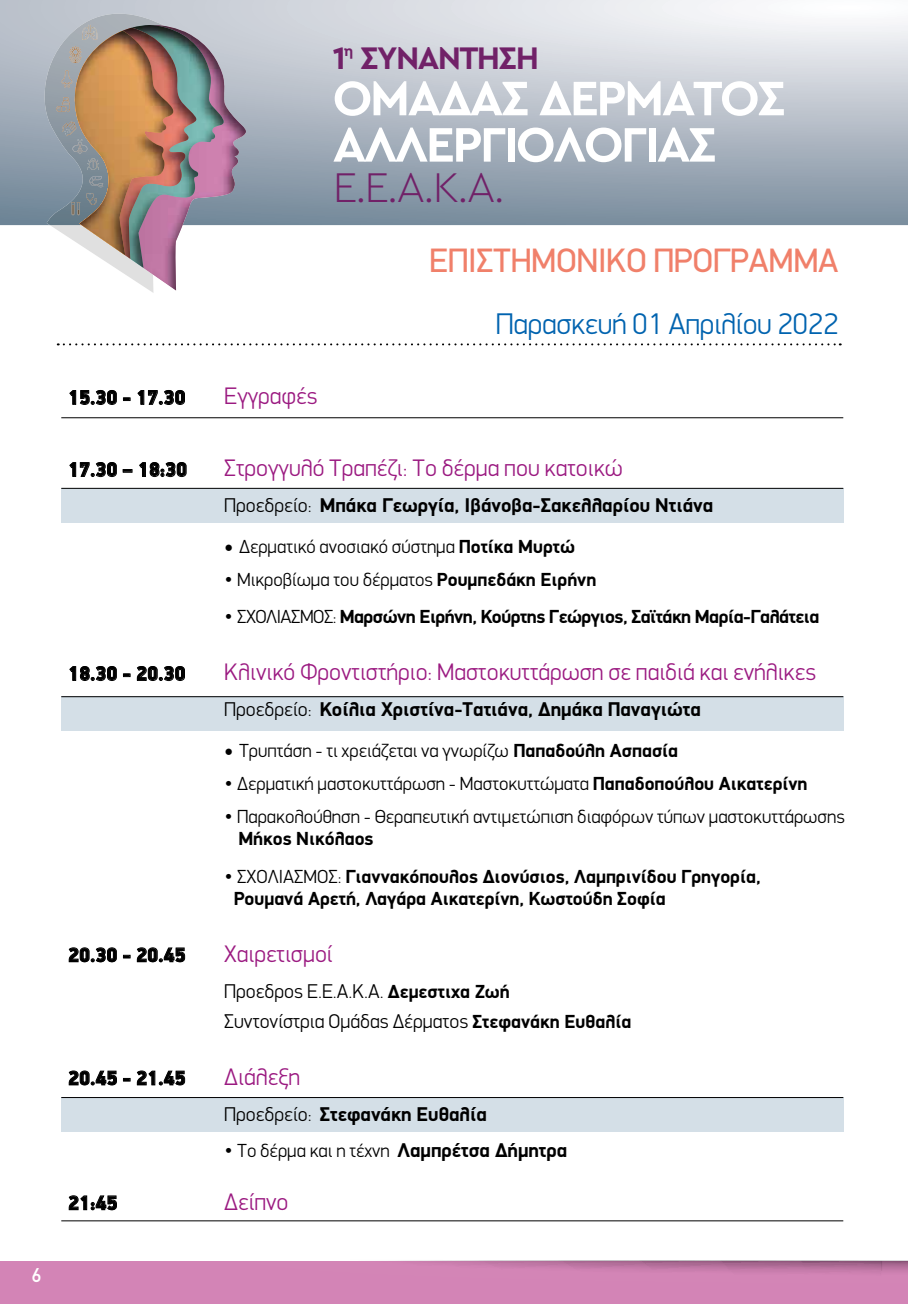
<style>
.page{position:relative;width:908px;height:1304px;background:#fff}
.page>*{position:absolute;margin:0;border:0;box-sizing:border-box;transform-origin:0 0}
.t1{font:700 50.8px/46.4px "Cera GR";letter-spacing:-.05em;color:#fff}
.t2{font:300 43.4px "Cera GR";color:#712168}
.t3{font:34px "PF Din Display";letter-spacing:-.01em;color:#f0806a}
.t4{font:700 32.6px "Cera GR";letter-spacing:-.05em;color:#712168}
.t5{font:300 30px "PF Din Display";letter-spacing:-.01em;color:#0063af}
.t6{font:300 24px "PF Din Display";color:#9b1a81}
.t7{font:700 20px "PF Din Display";color:#000}
.t8{font:300 20px/30px "PF Din Display";color:#000}
.t9{font:900 20px "PF Din Display";color:#000}
.t10{font:500 20px "PF Din Text";color:#fff}
.t11{font:300 19px "PF Din Display";color:#000}
.t12{font:700 19px/22px "PF Din Display";color:#000}
.t13{font:700 19px "PF Din Display";letter-spacing:-.025em;color:#000}
.s1{font-weight:300}
.s2{font-family:"Minion Pro";font-weight:400;font-size:24px}
.s3{font-weight:700}
.s4{font-weight:700;font-size:19px}
.s5{font-weight:700;font-size:20px}
</style>
<div class="page">
<div style="left:0;top:1261px;width:907px;height:43px;background:#d384b6"></div>
<svg style="left:0;top:0;width:907px;height:225px;background:#b5bec8"></svg>
<svg style="left:38px;top:14px;width:209px;height:279px"></svg>
<img style="left:138px;top:25px;width:95px;height:266px">
<img style="left:129px;top:25px;width:94px;height:243px">
<img style="left:119px;top:28px;width:77px;height:231px">
<img style="left:75px;top:36px;width:89px;height:219px">
<img style="left:82px;top:25px;width:15px;height:15px">
<img style="left:65px;top:129px;width:28px;height:35px">
<div style="left:61px;top:488px;width:781px;height:34px;background:#d4dfe7"></div>
<svg style="left:58px;top:343px;width:782px;height:2px"></svg>
<hr style="left:61px;top:417px;width:781px;height:1px;background:#000">
<hr style="left:61px;top:1220px;width:781px;height:1px;background:#000">
<hr style="left:61px;top:488px;width:781px;height:1px;background:#000">
<div style="left:61px;top:697px;width:781px;height:34px;background:#d4dfe7"></div>
<hr style="left:61px;top:696px;width:781px;height:1px;background:#000">
<div style="left:61px;top:1098px;width:781px;height:34px;background:#d4dfe7"></div>
<hr style="left:61px;top:1097px;width:781px;height:1px;background:#000">
<svg style="left:69px;top:390px;width:48px;height:15px"></svg>
<svg style="left:123px;top:398px;width:7px;height:3px"></svg>
<svg style="left:137px;top:390px;width:48px;height:15px"></svg>
<svg style="left:69px;top:462px;width:48px;height:16px"></svg>
<svg style="left:123px;top:470px;width:9px;height:2px"></svg>
<svg style="left:139px;top:462px;width:48px;height:16px"></svg>
<svg style="left:69px;top:666px;width:48px;height:16px"></svg>
<svg style="left:123px;top:674px;width:7px;height:3px"></svg>
<svg style="left:136px;top:666px;width:49px;height:16px"></svg>
<svg style="left:68px;top:947px;width:49px;height:16px"></svg>
<svg style="left:123px;top:955px;width:7px;height:3px"></svg>
<svg style="left:136px;top:947px;width:49px;height:16px"></svg>
<svg style="left:68px;top:1070px;width:49px;height:16px"></svg>
<svg style="left:123px;top:1078px;width:7px;height:3px"></svg>
<svg style="left:136px;top:1070px;width:49px;height:16px"></svg>
<svg style="left:68px;top:1195px;width:49px;height:16px"></svg>
<p class="t10" style="left:32px;top:1264px;width:11px">6</p>
<h3 class="t4" style="left:332px;top:39px;width:208px">1<sup>η</sup> ΣΥΝΑΝΤΗΣΗ</h3>
<h1 class="t1" style="left:332px;top:75px;width:454px">ΟΜΑΔΑΣ ΔΕΡΜΑΤΟΣ<br>AΛΛΕΡΓΙΟΛΟΓΙΑΣ</h1>
<h2 class="t2" style="left:332px;top:163px;width:174px">Ε.Ε.Α.Κ.Α.</h2>
<h3 class="t3" style="left:429px;top:240px;width:410px">ΕΠΙΣΤΗΜΟΝΙΚΟ ΠΡΟΓΡΑΜΜΑ</h3>
<p class="t9" style="left:68px;top:385px;width:119px">15.30 - 17.30</p>
<p class="t6" style="left:224px;top:382px;width:95px">Εγγραφές</p>
<h3 class="t5" style="left:495px;top:306px;width:344px">Παρασκευή 01 Απριλίου 2022</h3>
<p class="t9" style="left:68px;top:457px;width:120px">17.30 – 18:30</p>
<p class="t6" style="left:224px;top:454px;width:400px">Στρογγυλό Τραπέζι: Το δέρμα που κατοικώ</p>
<p class="t7" style="left:224px;top:493px;width:490px"><span class="s1">Προεδρείο:</span> Μπάκα Γεωργία, Ιβάνοβα-Σακελλαρίου Ντιάνα</p>
<p class="t11" style="left:224px;top:535px;width:352px"><span class="s2">•</span> Δερματικό ανοσιακό σύστημα <span class="s3">Ποτίκα Μυρτώ</span></p>
<p class="t11" style="left:224px;top:568px;width:373px">• Μικροβίωμα του δέρματος <span class="s3">Ρουμπεδάκη Ειρήνη</span></p>
<p class="t13" style="left:224px;top:605px;width:596px"><span class="s1">• ΣΧΟΛΙΑΣΜΌΣ:</span> Μαρσώνη Ειρήνη, Κούρτης Γεώργιος, Σαϊτάκη Μαρία-Γαλάτεια</p>
<p class="t9" style="left:68px;top:661px;width:119px">18.30 - 20.30</p>
<p class="t6" style="left:224px;top:658px;width:593px">Κλινικό Φροντιστήριο: Μαστοκυττάρωση σε παιδιά και ενήλικες</p>
<p class="t7" style="left:224px;top:697px;width:478px"><span class="s1">Προεδρείο:</span> Κοίλια Χριστίνα-Τατιάνα, Δημάκα Παναγιώτα</p>
<p class="t11" style="left:224px;top:739px;width:455px"><span class="s2">•</span> Τρυπτάση - τι χρειάζεται να γνωρίζω <span class="s3">Παπαδούλη Ασπασία</span></p>
<p class="t11" style="left:224px;top:772px;width:584px">• Δερματική μαστοκυττάρωση - Μαστοκυττώματα <span class="s3">Παπαδοπούλου Αικατερίνη</span></p>
<p class="t11" style="left:224px;top:805px;width:621px">• Παρακολούθηση - Θεραπευτική αντιμετώπιση διαφόρων τύπων μαστοκυττάρωσης</p>
<p class="t12" style="left:238px;top:827px;width:137px">Μήκος Νικόλαος</p>
<p class="t12" style="left:233px;top:865px;width:528px;text-indent:-9px"><span class="s1">• ΣΧΟΛΙΑΣΜΌΣ:</span> Γιαννακόπουλος Διονύσιος, Λαμπρινίδου Γρηγορία,<br>Ρουμανά Αρετή, Λαγάρα Αικατερίνη, Κωστούδη Σοφία</p>
<p class="t9" style="left:68px;top:943px;width:119px">20.30 - 20.45</p>
<p class="t6" style="left:224px;top:939px;width:110px">Χαιρετισμοί</p>
<p class="t8" style="left:224px;top:976px;width:408px">Προεδρος Ε.Ε.Α.Κ.Α. <span class="s4">Δεμεστιχα Ζωή<br></span>Συντονίστρια Ομάδας Δέρματος <span class="s4">Στεφανάκη Ευθαλία</span></p>
<p class="t9" style="left:68px;top:1066px;width:119px">20.45 - 21.45</p>
<p class="t6" style="left:224px;top:1062px;width:77px">Διάλεξη</p>
<p class="t7" style="left:224px;top:1102px;width:264px"><span class="s1">Προεδρείο:</span> Στεφανάκη Ευθαλία</p>
<p class="t11" style="left:224px;top:1139px;width:344px">• Το δέρμα και η τέχνη <span class="s5">Λαμπρέτσα Δήμητρα</span></p>
<p class="t9" style="left:68px;top:1191px;width:51px">21:45</p>
<p class="t6" style="left:224px;top:1187px;width:66px">Δείπνο</p>
</div>
